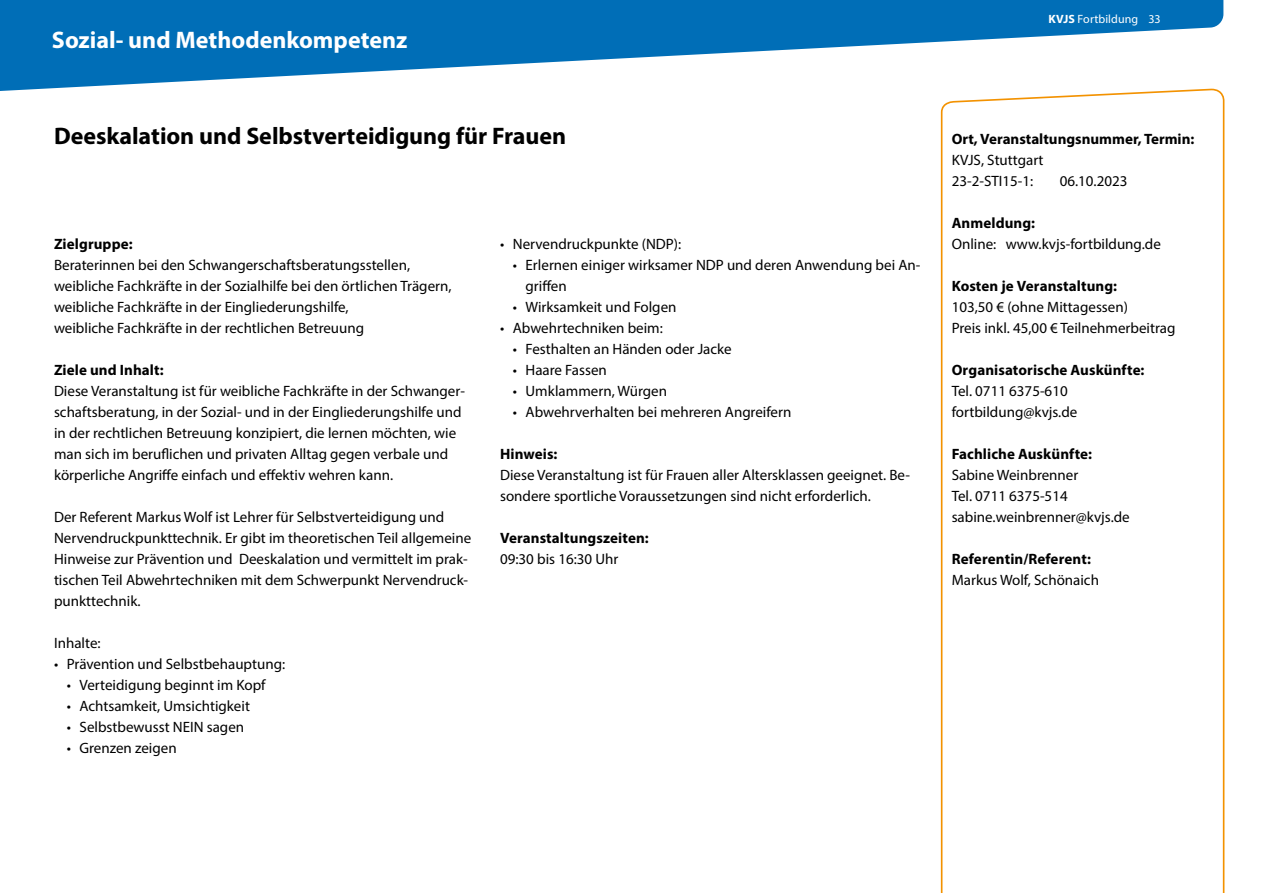
<style>
.page{position:relative;width:1263px;height:893px;background:#fff}
.page>*{position:absolute;margin:0;border:0;box-sizing:border-box;transform-origin:0 0}
.SemTitel{font:700 24px "Myriad Pro";letter-spacing:-.005em;color:#000}
.t1{font:700 24px "Myriad Pro";color:#fff}
.SemStandard{font:15px/21px "Myriad Pro";color:#000}
.SemÜberschrift{font:700 15px "Myriad Pro";letter-spacing:.005em;color:#000}
.SemOrt{font:700 15px "Myriad Pro";color:#000}
.t2{font:12px "Myriad Pro";letter-spacing:.005em;color:#fff}
.s1{font-weight:700}
</style>
<div class="page">
<svg style="left:940px;top:92px;width:285px;height:801px"></svg>
<svg style="left:0;top:0;width:1223px;height:92px;fill:#006eb7"></svg>
<h1 class="t1" style="left:52px;top:24px;width:357px">Sozial- und Methodenkompetenz</h1>
<h1 class="SemTitel" style="left:54px;top:121px;width:514px">Deeskalation und Selbstverteidigung für Frauen</h1>
<h2 class="SemÜberschrift" style="left:54px;top:234px;width:80px">Zielgruppe:</h2>
<p class="SemStandard" style="left:54px;top:255px;width:358px">Beraterinnen bei den Schwangerschaftsberatungsstellen,</p>
<p class="SemStandard" style="left:54px;top:276px;width:399px">weibliche Fachkräfte in der Sozialhilfe bei den örtlichen Trägern,</p>
<p class="SemStandard" style="left:54px;top:297px;width:296px">weibliche Fachkräfte in der Eingliederungshilfe,</p>
<p class="SemStandard" style="left:54px;top:318px;width:312px">weibliche Fachkräfte in der rechtlichen Betreuung</p>
<h2 class="SemÜberschrift" style="left:54px;top:360px;width:111px">Ziele und Inhalt:</h2>
<p class="SemStandard" style="left:54px;top:381px;width:412px">Diese Veranstaltung ist für weibliche Fachkräfte in der Schwanger&shy;schaftsberatung, in der Sozial- und in der Eingliederungshilfe und in der rechtlichen Betreuung konzipiert, die lernen möchten, wie man sich im beruflichen und privaten Alltag gegen verbale und körperliche Angriffe einfach und effektiv wehren kann.</p>
<p class="SemStandard" style="left:54px;top:507px;width:419px">Der Referent Markus Wolf ist Lehrer für Selbstverteidigung und Nervendruckpunkttechnik. Er gibt im theoretischen Teil allgemeine Hinweise zur Prävention und Deeskalation und vermittelt im prak&shy;tischen Teil Abwehrtechniken mit dem Schwerpunkt Nervendruck&shy;punkttechnik.</p>
<p class="SemStandard" style="left:54px;top:633px;width:48px">Inhalte:</p>
<p class="SemStandard" style="left:54px;top:654px;width:233px">• Prävention und Selbstbehauptung:</p>
<p class="SemStandard" style="left:67px;top:675px;width:200px">• Verteidigung beginnt im Kopf</p>
<p class="SemStandard" style="left:67px;top:696px;width:185px">• Achtsamkeit, Umsichtigkeit</p>
<p class="SemStandard" style="left:67px;top:717px;width:179px">• Selbstbewusst NEIN sagen</p>
<p class="SemStandard" style="left:67px;top:738px;width:111px">• Grenzen zeigen</p>
<p class="SemStandard" style="left:500px;top:234px;width:183px">• Nervendruckpunkte (NDP):</p>
<p class="SemStandard" style="left:526px;top:255px;width:396px;text-indent:-13px">• Erlernen einiger wirksamer NDP und deren Anwendung bei An&shy;griffen</p>
<p class="SemStandard" style="left:513px;top:297px;width:165px">• Wirksamkeit und Folgen</p>
<p class="SemStandard" style="left:500px;top:318px;width:164px">• Abwehrtechniken beim:</p>
<p class="SemStandard" style="left:513px;top:339px;width:220px">• Festhalten an Händen oder Jacke</p>
<p class="SemStandard" style="left:513px;top:360px;width:96px">• Haare Fassen</p>
<p class="SemStandard" style="left:513px;top:381px;width:156px">• Umklammern, Würgen</p>
<p class="SemStandard" style="left:513px;top:402px;width:280px">• Abwehrverhalten bei mehreren Angreifern</p>
<h2 class="SemÜberschrift" style="left:500px;top:444px;width:59px">Hinweis:</h2>
<p class="SemStandard" style="left:500px;top:465px;width:412px">Diese Veranstaltung ist für Frauen aller Altersklassen geeignet. Be&shy;sondere sportliche Voraussetzungen sind nicht erforderlich.</p>
<h2 class="SemÜberschrift" style="left:500px;top:528px;width:150px">Veranstaltungszeiten:</h2>
<p class="SemStandard" style="left:500px;top:549px;width:120px">09:30 bis 16:30 Uhr</p>
<p class="t2" style="left:1048px;top:12px;width:114px"><span class="s1">KVJS</span> Fortbildung 33</p>
<p class="SemOrt" style="left:952px;top:129px;width:244px">Ort, Veranstaltungsnummer, Termin:</p>
<p class="SemStandard" style="left:952px;top:150px;width:93px">KVJS, Stuttgart<br>23-2-STI15-1:</p>
<p class="SemStandard" style="left:1060px;top:171px;width:69px">06.10.2023</p>
<h2 class="SemÜberschrift" style="left:952px;top:213px;width:85px">Anmeldung:</h2>
<p class="SemStandard" style="left:952px;top:234px;width:211px">Online: www.kvjs-fortbildung.de</p>
<h2 class="SemÜberschrift" style="left:952px;top:276px;width:167px">Kosten je Veranstaltung:</h2>
<p class="SemStandard" style="left:952px;top:297px;width:178px">103,50 € (ohne Mittagessen)</p>
<p class="SemStandard" style="left:952px;top:318px;width:225px">Preis inkl. 45,00 € Teilnehmerbeitrag</p>
<h2 class="SemÜberschrift" style="left:952px;top:360px;width:194px">Organisatorische Auskünfte:</h2>
<p class="SemStandard" style="left:952px;top:381px;width:127px">Tel. 0711 6375-610 fortbildung@kvjs.de</p>
<h2 class="SemÜberschrift" style="left:952px;top:444px;width:142px">Fachliche Auskünfte:</h2>
<p class="SemStandard" style="left:952px;top:465px;width:180px">Sabine Weinbrenner<br>Tel. 0711 6375-514 sabine.weinbrenner@kvjs.de</p>
<h2 class="SemÜberschrift" style="left:952px;top:549px;width:141px">Referentin/Referent:</h2>
<p class="SemStandard" style="left:952px;top:570px;width:149px">Markus Wolf, Schönaich</p>
</div>
